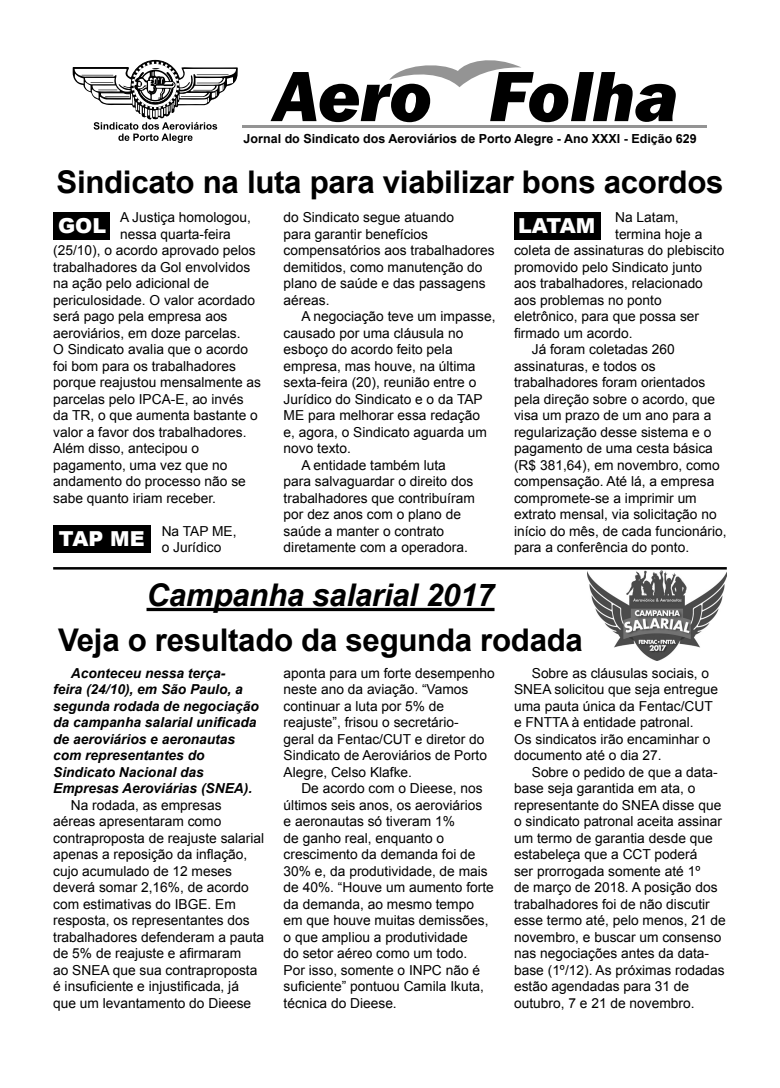
<style>
.page{position:relative;width:780px;height:1088px;background:#fff}
.page>*{position:absolute;margin:0;border:0;box-sizing:border-box;transform-origin:0 0}
.t1{font:700 31.25px "Arial";letter-spacing:-.01em;color:#000}
.t2{font:italic 700 31.25px "Arial";letter-spacing:-.01em;color:#000}
.t3{font:900 20.62px "Arial";color:#fff}
.t4{font:13.75px/16.5px "Arial";color:#000}
.t5{font:italic 700 13.75px/16.5px "Arial";color:#000}
.t6{font:700 12.5px "Arial";color:#000}
</style>
<div class="page">
<svg style="left:270px;top:60px;width:405px;height:62px"></svg>
<svg style="left:73px;top:62px;width:165px;height:81px"></svg>
<hr style="left:242px;top:126px;width:464px;height:2px;background:#949494">
<hr style="left:146px;top:608px;width:348px;height:3px;background:#000">
<hr style="left:53px;top:567px;width:673px;height:2px;background:#000">
<img style="left:588px;top:571px;width:138px;height:90px">
<div style="left:54px;top:212px;width:56px;height:28px;background:#000"></div>
<div style="left:54px;top:525px;width:97px;height:28px;background:#000"></div>
<div style="left:514px;top:212px;width:86px;height:28px;background:#000"></div>
<p class="t6" style="left:244px;top:130px;width:454px">Jornal do Sindicato dos Aeroviários de Porto Alegre - Ano XXXI - Edição 629</p>
<h1 class="t1" style="left:56px;top:161px;width:668px">Sindicato na luta para viabilizar bons acordos</h1>
<p class="t4" style="left:120px;top:209px;width:132px">A Justiça homologou,</p>
<p class="t4" style="left:120px;top:226px;width:112px">nessa quarta-feira</p>
<p class="t4" style="left:53px;top:242px;width:204px">(25/10), o acordo aprovado pelos</p>
<p class="t4" style="left:53px;top:259px;width:199px">trabalhadores da Gol envolvidos</p>
<p class="t4" style="left:53px;top:275px;width:157px">na ação pelo adicional de</p>
<p class="t4" style="left:53px;top:292px;width:203px">periculosidade. O valor acordado</p>
<p class="t4" style="left:53px;top:308px;width:176px">será pago pela empresa aos</p>
<p class="t4" style="left:53px;top:325px;width:189px">aeroviários, em doze parcelas.</p>
<p class="t4" style="left:53px;top:341px;width:196px">O Sindicato avalia que o acordo</p>
<p class="t4" style="left:53px;top:358px;width:184px">foi bom para os trabalhadores</p>
<p class="t4" style="left:53px;top:374px;width:209px">porque reajustou mensalmente as</p>
<p class="t4" style="left:53px;top:391px;width:192px">parcelas pelo IPCA-E, ao invés</p>
<p class="t4" style="left:53px;top:407px;width:206px">da TR, o que aumenta bastante o</p>
<p class="t4" style="left:53px;top:424px;width:195px">valor a favor dos trabalhadores.</p>
<p class="t4" style="left:53px;top:440px;width:147px">Além disso, antecipou o</p>
<p class="t4" style="left:53px;top:457px;width:176px">pagamento, uma vez que no</p>
<p class="t4" style="left:53px;top:473px;width:194px">andamento do processo não se</p>
<p class="t4" style="left:53px;top:490px;width:164px">sabe quanto iriam receber.</p>
<p class="t4" style="left:162px;top:523px;width:76px">Na TAP ME, o Jurídico</p>
<h2 class="t3" style="left:58px;top:210px;width:50px">Gol</h2>
<h2 class="t3" style="left:59px;top:524px;width:87px">TAP ME</h2>
<p class="t4" style="left:283px;top:209px;width:212px">do Sindicato segue atuando<br>para garantir benefícios compensatórios aos trabalhadores demitidos, como manutenção do plano de saúde e das passagens aéreas.</p>
<p class="t4" style="left:301px;top:308px;width:196px">A negociação teve um impasse,</p>
<p class="t4" style="left:283px;top:325px;width:181px">causado por uma cláusula no</p>
<p class="t4" style="left:283px;top:341px;width:170px">esboço do acordo feito pela</p>
<p class="t4" style="left:283px;top:358px;width:193px">empresa, mas houve, na última</p>
<p class="t4" style="left:283px;top:374px;width:194px">sexta-feira (20), reunião entre o</p>
<p class="t4" style="left:283px;top:391px;width:200px">Jurídico do Sindicato e o da TAP</p>
<p class="t4" style="left:283px;top:407px;width:198px">ME para melhorar essa redação</p>
<p class="t4" style="left:283px;top:424px;width:205px">e, agora, o Sindicato aguarda um</p>
<p class="t4" style="left:283px;top:440px;width:69px">novo texto.</p>
<p class="t4" style="left:301px;top:457px;width:146px">A entidade também luta</p>
<p class="t4" style="left:283px;top:473px;width:191px">para salvaguardar o direito dos</p>
<p class="t4" style="left:283px;top:490px;width:193px">trabalhadores que contribuíram</p>
<p class="t4" style="left:283px;top:506px;width:179px">por dez anos com o plano de</p>
<p class="t4" style="left:283px;top:523px;width:162px">saúde a manter o contrato</p>
<p class="t4" style="left:283px;top:539px;width:186px">diretamente com a operadora.</p>
<p class="t4" style="left:615px;top:209px;width:65px">Na Latam,</p>
<p class="t4" style="left:615px;top:226px;width:89px">termina hoje a</p>
<p class="t4" style="left:514px;top:242px;width:212px">coleta de assinaturas do plebiscito</p>
<p class="t4" style="left:514px;top:259px;width:190px">promovido pelo Sindicato junto</p>
<p class="t4" style="left:514px;top:275px;width:190px">aos trabalhadores, relacionado</p>
<p class="t4" style="left:514px;top:292px;width:149px">aos problemas no ponto</p>
<p class="t4" style="left:514px;top:308px;width:186px">eletrônico, para que possa ser</p>
<p class="t4" style="left:514px;top:325px;width:120px">firmado um acordo.</p>
<p class="t4" style="left:531px;top:341px;width:144px">Já foram coletadas 260</p>
<p class="t4" style="left:514px;top:358px;width:143px">assinaturas, e todos os</p>
<p class="t4" style="left:514px;top:374px;width:193px">trabalhadores foram orientados</p>
<p class="t4" style="left:514px;top:391px;width:203px">pela direção sobre o acordo, que</p>
<p class="t4" style="left:514px;top:407px;width:199px">visa um prazo de um ano para a</p>
<p class="t4" style="left:514px;top:424px;width:199px">regularização desse sistema e o</p>
<p class="t4" style="left:514px;top:440px;width:200px">pagamento de uma cesta básica</p>
<p class="t4" style="left:514px;top:457px;width:207px">(R$ 381,64), em novembro, como</p>
<p class="t4" style="left:514px;top:473px;width:202px">compensação. Até lá, a empresa</p>
<p class="t4" style="left:514px;top:490px;width:184px">compromete-se a imprimir um</p>
<p class="t4" style="left:514px;top:506px;width:204px">extrato mensal, via solicitação no</p>
<p class="t4" style="left:514px;top:523px;width:214px">início do mês, de cada funcionário,</p>
<p class="t4" style="left:514px;top:539px;width:177px">para a conferência do ponto.</p>
<h2 class="t3" style="left:518px;top:210px;width:79px">LATAM</h2>
<h1 class="t2" style="left:146px;top:574px;width:349px">Campanha salarial 2017</h1>
<h1 class="t1" style="left:58px;top:619px;width:526px">Veja o resultado da segunda rodada</h1>
<p class="t5" style="left:53px;top:665px;width:207px;text-indent:18px">Aconteceu nessa terça-<br>feira (24/10), em São Paulo, a segunda rodada de negociação da campanha salarial unificada de aeroviários e aeronautas com representantes do<br>Sindicato Nacional das<br>Empresas Aeroviárias (SNEA).</p>
<p class="t4" style="left:53px;top:797px;width:212px;text-indent:18px">Na rodada, as empresas aéreas apresentaram como contraproposta de reajuste salarial apenas a reposição da inflação, cujo acumulado de 12 meses deverá somar 2,16%, de acordo com estimativas do IBGE. Em resposta, os representantes dos trabalhadores defenderam a pauta de 5% de reajuste e afirmaram<br>ao SNEA que sua contraproposta é insuficiente e injustificada, já que um levantamento do Dieese</p>
<p class="t4" style="left:283px;top:665px;width:212px">aponta para um forte desempenho neste ano da aviação. “Vamos continuar a luta por 5% de reajuste”, frisou o secretário-<br>geral da Fentac/CUT e diretor do<br>Sindicato de Aeroviários de Porto<br>Alegre, Celso Klafke.</p>
<p class="t4" style="left:283px;top:780px;width:212px;text-indent:18px">De acordo com o Dieese, nos últimos seis anos, os aeroviários<br>e aeronautas só tiveram 1%<br>de ganho real, enquanto o crescimento da demanda foi de<br>30% e, da produtividade, de mais de 40%. “Houve um aumento forte da demanda, ao mesmo tempo em que houve muitas demissões, o que ampliou a produtividade<br>do setor aéreo como um todo.<br>Por isso, somente o INPC não é suficiente” pontuou Camila Ikuta, técnica do Dieese.</p>
<p class="t4" style="left:514px;top:665px;width:206px;text-indent:18px">Sobre as cláusulas sociais, o<br>SNEA solicitou que seja entregue uma pauta única da Fentac/CUT e FNTTA à entidade patronal.<br>Os sindicatos irão encaminhar o documento até o dia 27.</p>
<p class="t4" style="left:514px;top:764px;width:213px;text-indent:18px">Sobre o pedido de que a data&shy;base seja garantida em ata, o representante do SNEA disse que o sindicato patronal aceita assinar um termo de garantia desde que estabeleça que a CCT poderá<br>ser prorrogada somente até 1º<br>de março de 2018. A posição dos trabalhadores foi de não discutir esse termo até, pelo menos, 21 de novembro, e buscar um consenso nas negociações antes da data&shy;base (1º/12). As próximas rodadas estão agendadas para 31 de outubro, 7 e 21 de novembro.</p>
</div>
